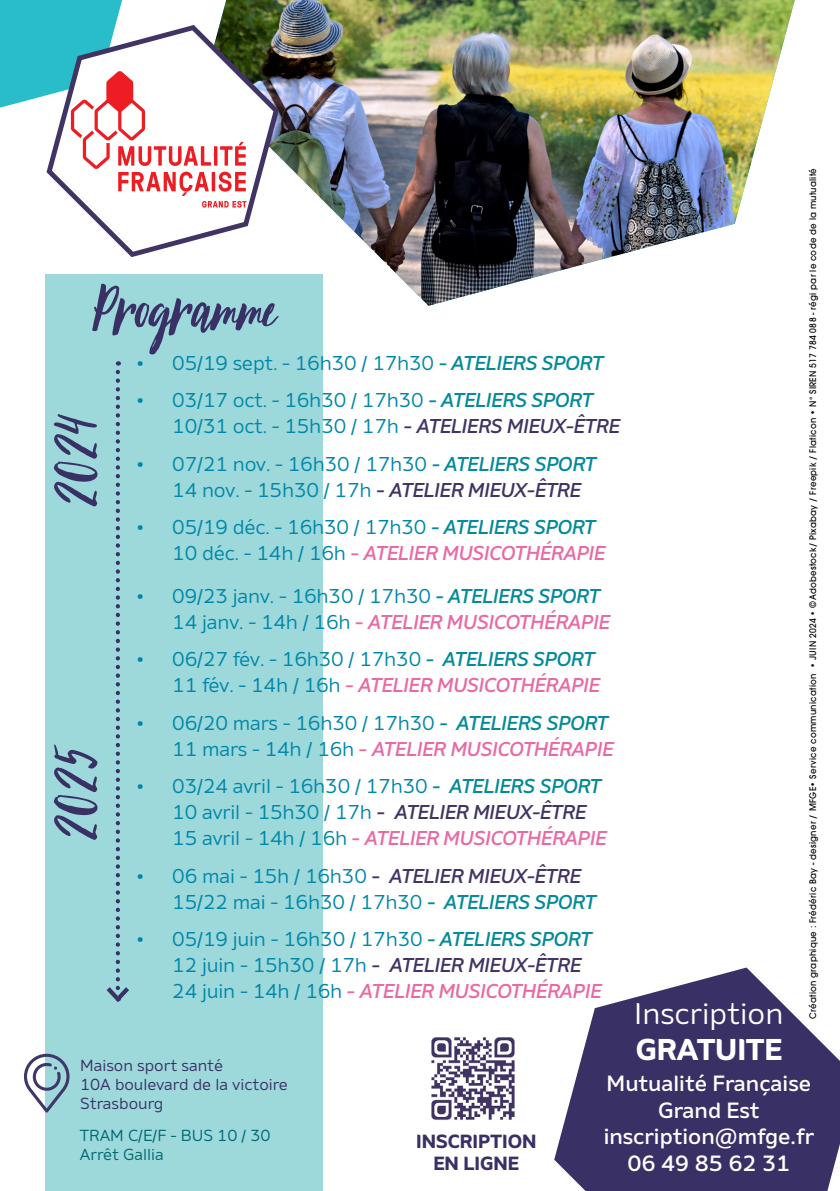
<style>
.page{position:relative;width:840px;height:1191px;background:#fff}
.page>*{position:absolute;margin:0;border:0;box-sizing:border-box;transform-origin:0 0}
.t1{font:72px "October Storm";color:#393065}
.t2{font:70px "October Storm";color:#393065;scale:.95 1}
.t3{font:30px "Amino";color:#fff}
.t4{font:700 30px "Amino";color:#fff}
.t5{font:500 22px/26.4px "Amino";color:#fff;text-align:center}
.t6{font:20px/26px "Amino";letter-spacing:-.01em;color:#0087a8}
.t7{font:italic 500 20px "Amino";letter-spacing:-.01em;color:#e969a4}
.t8{font:italic 500 20px "Amino";letter-spacing:-.02em;color:#413363}
.t9{font:700 19px/22.8px "Amino";color:#393065;text-align:center}
.t10{font:16px/19.2px "Amino";color:#393065}
.t11{font:16px/19.2px "Amino";color:#006971}
.t12{font:500 9px "Avant Garde";letter-spacing:.03em;color:#000;scale:.95 1}
.s1{font-weight:500;font-style:italic;color:#048a99}
.s2{font-weight:500;color:#413363}
.s3{font-weight:500;font-style:italic;color:#413363}
.s4{font-weight:500;color:#e969a4}
.s5{font-weight:500;font-style:italic;color:#e969a4}
</style>
<div class="page">
<div style="left:45px;top:274px;width:278px;height:917px;background:#9dd8db"></div>
<svg style="left:554px;top:967px;width:285px;height:224px;fill:#393065"></svg>
<img style="left:330px;top:0;width:464px;height:306px">
<svg style="left:82px;top:208px;width:171px;height:49px"></svg>
<img style="left:0;top:0;width:332px;height:208px">
<svg style="left:24px;top:1053px;width:45px;height:59px"></svg>
<img style="left:431px;top:1037px;width:84px;height:83px">
<svg style="left:106px;top:372px;width:23px;height:630px"></svg>
<p class="t12" style="left:806px;top:1019px;width:897px;rotate:-90deg">Création graphique : Frédéric Bay - designer / MFGE• Service communication • JUIN 2024 • ©Adobestock/ Pixabay / Freepik / Flaticon • N° SIREN 517 784 088 - régi par le code de la mutualité</p>
<h1 class="t1" style="left:93px;top:274px;width:183px">Programme</h1>
<p class="t6" style="left:136px;top:349px;width:468px">• 05/19 sept. - 16h30 / 17h30 <span class="s1">- ATELIERS SPORT</span></p>
<p class="t6" style="left:172px;top:387px;width:422px;text-indent:-36px">• 03/17 oct. - 16h30 / 17h30 <span class="s1">- ATELIERS SPORT<br></span>10/31 oct. - 15h30 / 17h <span class="s2">-</span> <span class="s3">ATELIERS</span></p>
<h2 class="t2" style="left:42px;top:506px;width:99px;rotate:-90deg">2024</h2>
<p class="t8" style="left:506px;top:414px;width:91px">MIEUX-ÊTRE</p>
<p class="t6" style="left:172px;top:450px;width:425px;text-indent:-36px">• 07/21 nov. - 16h30 / 17h30 <span class="s1">- ATELIERS SPORT<br></span>14 nov. - 15h30 / 17h <span class="s2">-</span> <span class="s3">ATELIER</span></p>
<p class="t8" style="left:467px;top:477px;width:91px">MIEUX-ÊTRE</p>
<p class="t6" style="left:172px;top:513px;width:424px;text-indent:-36px">• 05/19 déc. - 16h30 / 17h30 <span class="s1">- ATELIERS SPORT<br></span>10 déc. - 14h / 16h <span class="s4">-</span> <span class="s5">ATELIER</span></p>
<p class="t7" style="left:442px;top:541px;width:42px">MUSICOT</p>
<p class="t7" style="left:525px;top:541px;width:38px">HÉRAPIE</p>
<p class="t6" style="left:172px;top:582px;width:429px;text-indent:-36px">• 09/23 janv. - 16h30 / 17h30 <span class="s1">- ATELIERS SPORT<br></span>14 janv. - 14h / 16h <span class="s4">-</span> <span class="s5">ATELIER</span></p>
<p class="t7" style="left:446px;top:610px;width:42px">MUSICOT</p>
<p class="t7" style="left:530px;top:610px;width:38px">HÉRAPIE</p>
<p class="t6" style="left:172px;top:646px;width:423px;text-indent:-36px">• 06/27 fév. - 16h30 / 17h30 <span class="s1">- ATELIERS SPORT<br></span>11 fév. - 14h / 16h <span class="s4">-</span> <span class="s5">ATELIER</span></p>
<p class="t7" style="left:436px;top:673px;width:42px">MUSICOT</p>
<p class="t7" style="left:520px;top:673px;width:38px">HÉRAPIE</p>
<p class="t6" style="left:172px;top:709px;width:437px;text-indent:-36px">• 06/20 mars - 16h30 / 17h30 <span class="s1">- ATELIERS SPORT<br></span>11 mars - 14h / 16h <span class="s4">-</span> <span class="s5">ATELIER</span></p>
<p class="t7" style="left:450px;top:736px;width:42px">MUSICOT</p>
<p class="t7" style="left:533px;top:736px;width:38px">HÉRAPIE</p>
<p class="t6" style="left:172px;top:772px;width:430px;text-indent:-36px">• 03/24 avril - 16h30 / 17h30 <span class="s1">- ATELIERS SPORT<br></span>10 avril - 15h30 / 17h <span class="s2">-</span> <span class="s3">ATELIER</span></p>
<h2 class="t2" style="left:42px;top:839px;width:103px;rotate:-90deg">2025</h2>
<p class="t8" style="left:473px;top:800px;width:91px">MIEUX-ÊTRE</p>
<p class="t6" style="left:172px;top:824px;width:216px">15 avril - 14h / 16h <span class="s4">-</span> <span class="s5">ATELIER</span></p>
<p class="t7" style="left:443px;top:826px;width:42px">MUSICOT</p>
<p class="t7" style="left:526px;top:826px;width:38px">HÉRAPIE</p>
<p class="t6" style="left:136px;top:862px;width:265px">• 06 mai - 15h / 16h30 <span class="s2">-</span> <span class="s3">ATELIER</span></p>
<p class="t6" style="left:172px;top:862px;width:425px;text-indent:295px"><span class="s3">MIEUX-ÊTRE<br></span>15/22 mai - 16h30 / 17h30 <span class="s1">- ATELIERS SPORT</span></p>
<p class="t6" style="left:172px;top:925px;width:420px;text-indent:-36px">• 05/19 juin - 16h30 / 17h30 <span class="s1">- ATELIERS SPORT<br></span>12 juin - 15h30 / 17h <span class="s2">-</span> <span class="s3">ATELIER</span></p>
<p class="t8" style="left:468px;top:952px;width:91px">MIEUX-ÊTRE</p>
<p class="t6" style="left:172px;top:977px;width:211px">24 juin - 14h / 16h <span class="s4">-</span> <span class="s5">ATELIER</span></p>
<p class="t7" style="left:438px;top:978px;width:42px">MUSICOT</p>
<p class="t7" style="left:521px;top:978px;width:38px">HÉRAPIE</p>
<h3 class="t3" style="left:634px;top:996px;width:151px">Inscription</h3>
<h3 class="t4" style="left:635px;top:1031px;width:148px">GRATUITE</h3>
<p class="t5" style="left:603px;top:1069px;width:212px">Mutualité Française<br>Grand Est inscription@mfge.fr<br>06 49 85 62 31</p>
<p class="t10" style="left:80px;top:1055px;width:209px">Maison sport santé<br>10A boulevard de la victoire<br>Strasbourg</p>
<p class="t11" style="left:80px;top:1125px;width:192px">TRAM C/E/F - BUS 10 / 30<br>Arrêt Gallia</p>
<p class="t9" style="left:416px;top:1129px;width:122px">INSCRIPTION<br>EN LIGNE</p>
</div>
